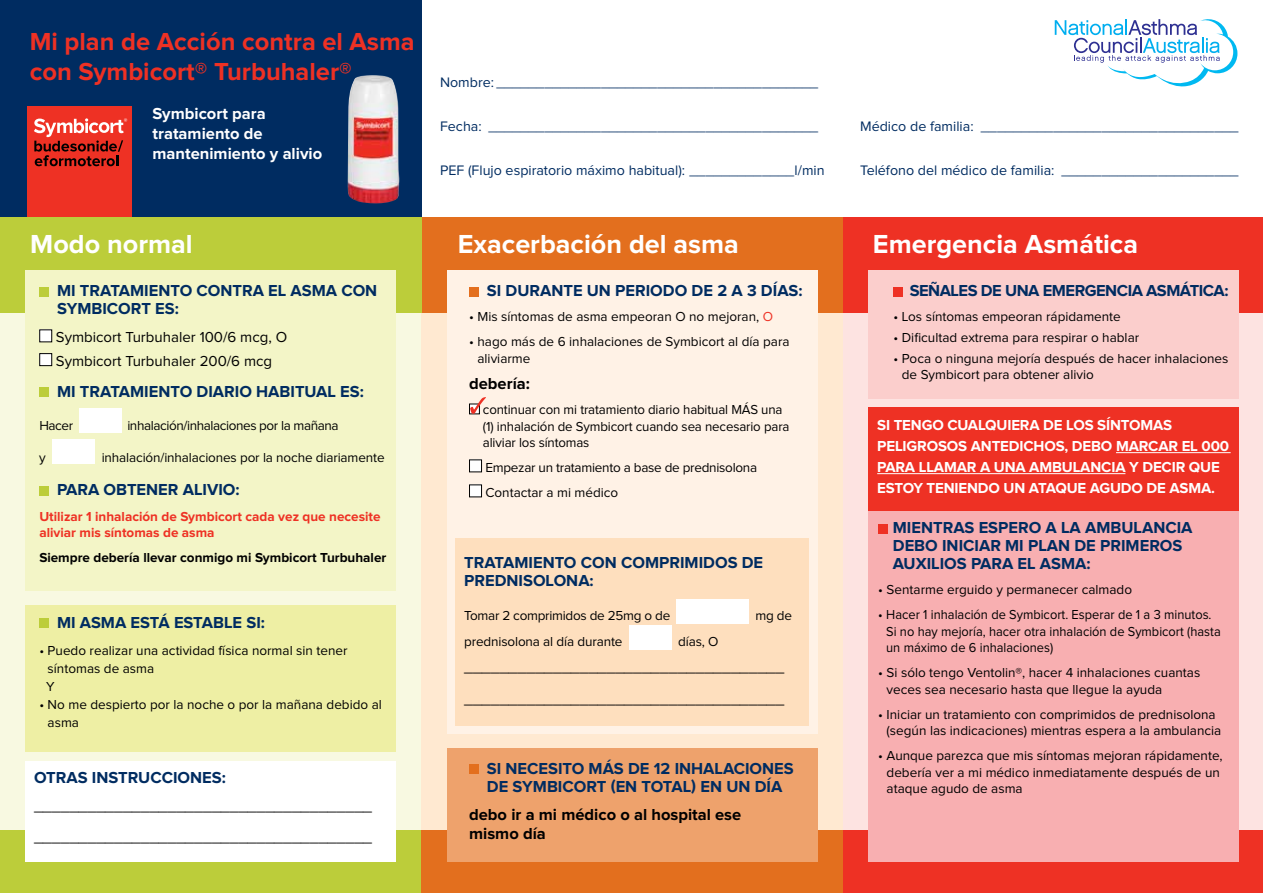
<style>
.page{position:relative;width:1263px;height:893px;background:#fff}
.page>*{position:absolute;margin:0;border:0;box-sizing:border-box;transform-origin:0 0}
.t1{font:700 27px "Proxima Nova";color:#fff}
.t2{font:700 25.5px/30px "Proxima Nova";color:#ee3124}
.t3{font:700 16.5px/18px "Proxima Nova";color:#002c61}
.t4{font:700 16.5px/19.8px "Proxima Nova";color:#fff}
.t5{font:700 16.5px/19.5px "Proxima Nova";color:#000}
.t6{font:700 16.5px "Proxima Nova";letter-spacing:-.03em;color:#002c61}
.t7{font:15.75px/30.3px "Proxima Nova";color:#000}
.t8{font:700 15px/21px "Proxima Nova";letter-spacing:-.01em;color:#fff}
.t9{font:15px/23.7px "Proxima Nova";color:#000}
.t10{font:14.25px "Proxima Nova";color:#002c61}
.t11{font:13.5px/16.5px "Proxima Nova";color:#000}
.t12{font:13.5px/16.5px "Proxima Nova";color:#000;scale:.95 1}
.t13{font:13.5px/25px "Proxima Nova";letter-spacing:-.02em;color:#000}
.t14{font:700 13.5px/16.5px "Proxima Nova";color:#ee3124}
.t15{font:700 13.5px "Proxima Nova";color:#000}
.t16{font:13.5px "Proxima Nova";letter-spacing:-.03em;color:#000}
.s1{color:#ee3124}
</style>
<div class="page">
<div style="left:0;top:0;width:422px;height:218px;background:#002c61"></div>
<div style="left:27px;top:106px;width:105px;height:131px;background:#ee3124"></div>
<svg style="left:34px;top:118px;width:93px;height:48px"></svg>
<div style="left:843px;top:288px;width:420px;height:548px;background:#fde3e1"></div>
<div style="left:0;top:288px;width:422px;height:548px;background:#f8f9e1"></div>
<div style="left:422px;top:288px;width:421px;height:548px;background:#ffe9d1"></div>
<div style="left:0;top:830px;width:422px;height:63px;background:#bccd3a"></div>
<div style="left:422px;top:830px;width:421px;height:63px;background:#e36f1e"></div>
<div style="left:843px;top:830px;width:420px;height:63px;background:#ee3124"></div>
<div style="left:422px;top:217px;width:421px;height:96px;background:#e36f1e"></div>
<div style="left:0;top:217px;width:422px;height:96px;background:#bccd3a"></div>
<div style="left:843px;top:217px;width:420px;height:96px;background:#ee3124"></div>
<div style="left:447px;top:270px;width:371px;height:464px;background:#fff2e6"></div>
<div style="left:447px;top:748px;width:371px;height:114px;background:#eea26c"></div>
<div style="left:469px;top:765px;width:9px;height:9px;background:#e36f1e"></div>
<div style="left:469px;top:287px;width:9px;height:9px;background:#e36f1e"></div>
<div style="left:469px;top:404px;width:11px;height:10px;border:1px solid #000"></div>
<div style="left:469px;top:460px;width:12px;height:12px;background:#fff"></div>
<div style="left:469px;top:459px;width:13px;height:13px;border:1px solid #000"></div>
<div style="left:469px;top:485px;width:12px;height:12px;background:#fff"></div>
<div style="left:469px;top:484px;width:13px;height:13px;border:1px solid #000"></div>
<svg style="left:470px;top:397px;width:16px;height:17px"></svg>
<div style="left:869px;top:500px;width:370px;height:362px;background:#f8afb1"></div>
<div style="left:869px;top:407px;width:370px;height:103px;background:#ee3124"></div>
<hr style="left:1116px;top:452px;width:114px;height:1px;background:#fff">
<hr style="left:877px;top:473px;width:248px;height:1px;background:#fff">
<div style="left:869px;top:270px;width:370px;height:129px;background:#fbcecc"></div>
<div style="left:26px;top:762px;width:370px;height:100px;background:#fff"></div>
<div style="left:878px;top:524px;width:9px;height:9px;background:#ee3124"></div>
<div style="left:893px;top:287px;width:10px;height:9px;background:#ee3124"></div>
<div style="left:26px;top:605px;width:370px;height:147px;background:#eeefa4"></div>
<div style="left:39px;top:619px;width:10px;height:9px;background:#bccd3a"></div>
<div style="left:26px;top:270px;width:370px;height:320px;background:#f3f5c7"></div>
<div style="left:456px;top:538px;width:353px;height:187px;background:#fedfbe"></div>
<div style="left:676px;top:599px;width:73px;height:25px;background:#fff"></div>
<div style="left:629px;top:625px;width:43px;height:25px;background:#fff"></div>
<div style="left:39px;top:287px;width:10px;height:9px;background:#bccd3a"></div>
<div style="left:40px;top:330px;width:12px;height:12px;background:#fff"></div>
<div style="left:39px;top:329px;width:13px;height:13px;border:1px solid #000"></div>
<div style="left:40px;top:354px;width:12px;height:12px;background:#fff"></div>
<div style="left:39px;top:353px;width:13px;height:13px;border:1px solid #000"></div>
<div style="left:39px;top:388px;width:10px;height:9px;background:#bccd3a"></div>
<div style="left:79px;top:408px;width:43px;height:25px;background:#fff"></div>
<div style="left:53px;top:439px;width:42px;height:25px;background:#fff"></div>
<div style="left:39px;top:486px;width:10px;height:9px;background:#bccd3a"></div>
<svg style="left:1055px;top:19px;width:182px;height:67px"></svg>
<img style="left:348px;top:75px;width:52px;height:129px">
<h2 class="t2" style="left:30px;top:28px;width:386px">Mi plan de Acción contra el Asma con Symbicort® Turbuhaler®</h2>
<p class="t4" style="left:153px;top:104px;width:171px">Symbicort para tratamiento de mantenimiento y alivio</p>
<p class="t10" style="left:440px;top:75px;width:380px">Nombre: ________________________________________</p>
<p class="t10" style="left:440px;top:120px;width:380px">Fecha: _________________________________________</p>
<p class="t10" style="left:440px;top:164px;width:386px">PEF (Flujo espiratorio máximo habitual): _____________l/min</p>
<h1 class="t1" style="left:30px;top:232px;width:164px">Modo normal</h1>
<h1 class="t1" style="left:458px;top:232px;width:283px">Exacerbación del asma</h1>
<p class="t3" style="left:57px;top:282px;width:322px">MI TRATAMIENTO CONTRA EL ASMA CON<br>SYMBICORT ES:</p>
<p class="t9" style="left:56px;top:326px;width:233px">Symbicort Turbuhaler 100/6 mcg, O<br>Symbicort Turbuhaler 200/6 mcg</p>
<p class="t3" style="left:57px;top:383px;width:308px">MI TRATAMIENTO DIARIO HABITUAL ES:</p>
<p class="t11" style="left:39px;top:418px;width:35px">Hacer</p>
<p class="t16" style="left:127px;top:420px;width:213px">inhalación/inhalaciones por la mañana</p>
<p class="t11" style="left:39px;top:450px;width:8px">y</p>
<p class="t11" style="left:102px;top:450px;width:284px">inhalación/inhalaciones por la noche diariamente</p>
<p class="t3" style="left:57px;top:482px;width:184px">PARA OBTENER ALIVIO:</p>
<p class="t14" style="left:39px;top:508px;width:343px">Utilizar 1 inhalación de Symbicort cada vez que necesite aliviar mis síntomas de asma</p>
<p class="t15" style="left:39px;top:551px;width:348px">Siempre debería llevar conmigo mi Symbicort Turbuhaler</p>
<p class="t3" style="left:57px;top:614px;width:209px">MI ASMA ESTÁ ESTABLE SI:</p>
<p class="t11" style="left:46px;top:642px;width:303px;line-height:18px;text-indent:-7px">• Puedo realizar una actividad física normal sin tener síntomas de asma<br>Y</p>
<p class="t11" style="left:48px;top:696px;width:336px;line-height:18px;text-indent:-8px">• No me despierto por la noche o por la mañana debido al asma</p>
<p class="t3" style="left:34px;top:769px;width:193px">OTRAS INSTRUCCIONES:</p>
<p class="t7" style="left:34px;top:792px;width:340px">______________________________________ ______________________________________</p>
<p class="t3" style="left:487px;top:282px;width:317px">SI DURANTE UN PERIODO DE 2 A 3 DÍAS:</p>
<p class="t11" style="left:469px;top:309px;width:305px">• Mis síntomas de asma empeoran O no mejoran, <span class="s1">O</span></p>
<p class="t11" style="left:477px;top:334px;width:314px;text-indent:-8px">• hago más de 6 inhalaciones de Symbicort al día para aliviarme</p>
<p class="t5" style="left:469px;top:375px;width:62px">debería:</p>
<p class="t11" style="left:483px;top:402px;width:308px">continuar con mi tratamiento diario habitual MÁS una (1) inhalación de Symbicort cuando sea necesario para aliviar los síntomas</p>
<p class="t13" style="left:485px;top:456px;width:273px">Empezar un tratamiento a base de prednisolona<br>Contactar a mi médico</p>
<p class="t3" style="left:464px;top:554px;width:301px">TRATAMIENTO CON COMPRIMIDOS DE<br>PREDNISOLONA:</p>
<p class="t13" style="left:464px;top:604px;width:208px">Tomar 2 comprimidos de 25mg o de</p>
<p class="t11" style="left:756px;top:608px;width:38px">mg de</p>
<p class="t11" style="left:464px;top:633px;width:160px">prednisolona al día durante</p>
<p class="t11" style="left:678px;top:633px;width:42px">días, O</p>
<p class="t7" style="left:464px;top:652px;width:322px;line-height:31.3px">____________________________________ ____________________________________</p>
<p class="t3" style="left:487px;top:760px;width:308px">SI NECESITO MÁS DE 12 INHALACIONES<br>DE SYMBICORT (EN TOTAL) EN UN DÍA</p>
<p class="t5" style="left:469px;top:805px;width:274px">debo ir a mi médico o al hospital ese mismo día</p>
<p class="t10" style="left:860px;top:119px;width:380px">Médico de familia: ________________________________</p>
<p class="t10" style="left:860px;top:164px;width:380px">Teléfono del médico de familia: ______________________</p>
<h1 class="t1" style="left:873px;top:232px;width:267px">Emergencia Asmática</h1>
<p class="t6" style="left:910px;top:283px;width:320px">SEÑALES DE UNA EMERGENCIA ASMÁTICA:</p>
<p class="t11" style="left:893px;top:309px;width:229px">• Los síntomas empeoran rápidamente</p>
<p class="t11" style="left:893px;top:330px;width:247px">• Dificultad extrema para respirar o hablar</p>
<p class="t11" style="left:902px;top:351px;width:328px;text-indent:-8px">• Poca o ninguna mejoría después de hacer inhalaciones de Symbicort para obtener alivio</p>
<p class="t8" style="left:877px;top:415px;width:353px">SI TENGO CUALQUIERA DE LOS SÍNTOMAS PELIGROSOS ANTEDICHOS, DEBO MARCAR EL 000<br>PARA LLAMAR A UNA AMBULANCIA Y DECIR QUE ESTOY TENIENDO UN ATAQUE AGUDO DE ASMA.</p>
<p class="t3" style="left:893px;top:519px;width:301px">MIENTRAS ESPERO A LA AMBULANCIA<br>DEBO INICIAR MI PLAN DE PRIMEROS<br>AUXILIOS PARA EL ASMA:</p>
<p class="t11" style="left:878px;top:582px;width:255px">• Sentarme erguido y permanecer calmado</p>
<p class="t12" style="left:886px;top:607px;width:354px;text-indent:-8px">• Hacer 1 inhalación de Symbicort. Esperar de 1 a 3 minutos.<br>Si no hay mejoría, hacer otra inhalación de Symbicort (hasta un máximo de 6 inhalaciones)</p>
<p class="t11" style="left:887px;top:665px;width:315px;text-indent:-8px">• Si sólo tengo Ventolin®, hacer 4 inhalaciones cuantas veces sea necesario hasta que llegue la ayuda</p>
<p class="t11" style="left:887px;top:707px;width:336px;text-indent:-8px">• Iniciar un tratamiento con comprimidos de prednisolona (según las indicaciones) mientras espera a la ambulancia</p>
<p class="t11" style="left:887px;top:748px;width:337px;text-indent:-8px">• Aunque parezca que mis síntomas mejoran rápidamente, debería ver a mi médico inmediatamente después de un ataque agudo de asma</p>
</div>
